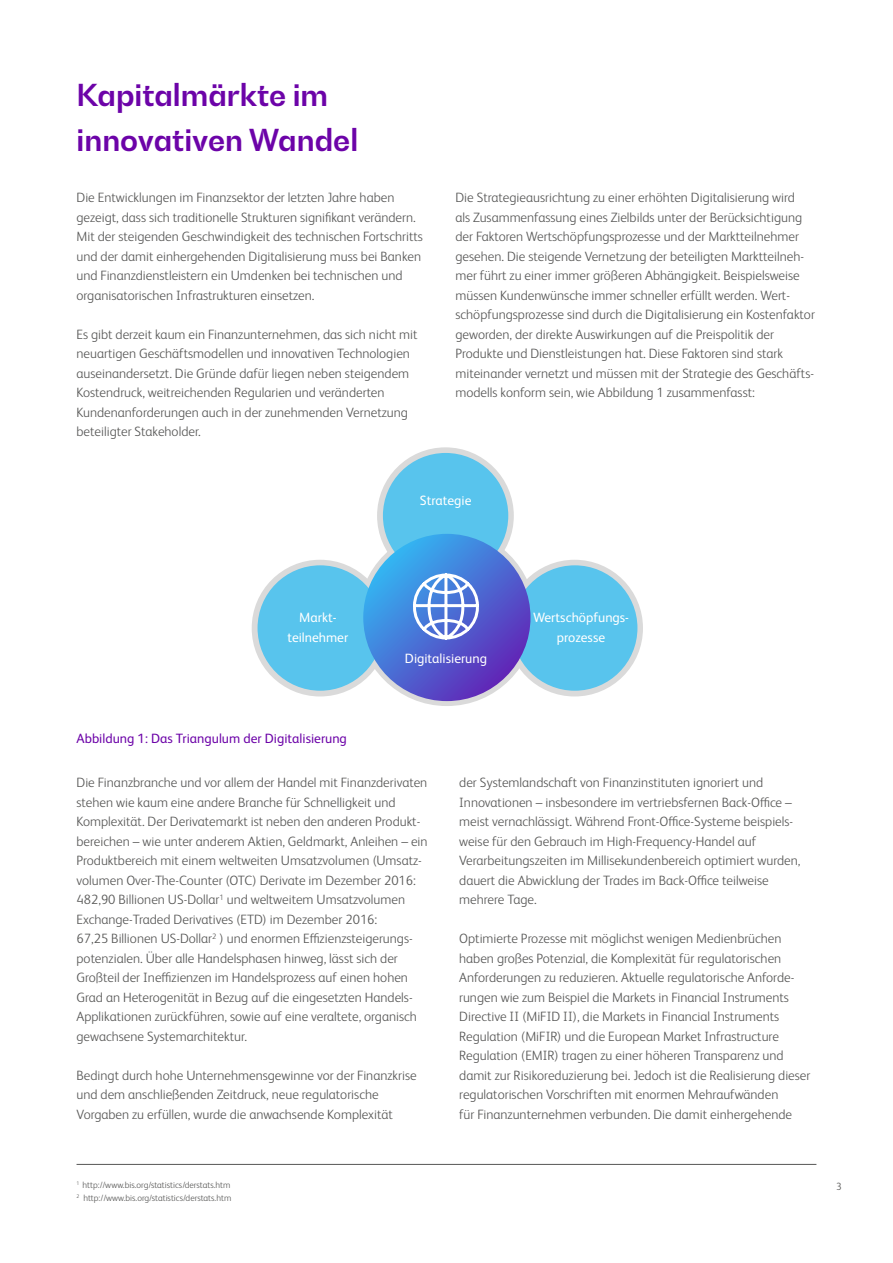
<style>
.page{position:relative;width:893px;height:1263px;background:#fff}
.page>*{position:absolute;margin:0;border:0;box-sizing:border-box;transform-origin:0 0}
.t1{font:30px/45px "Bearing Point Sans Latin";color:#6c03a8}
.t2{font:300 13.5px/19.5px "FS Albert Pro";color:#575756}
.t3{font:13.5px/19.5px "FS Albert Pro";color:#fff;text-align:center}
.t4{font:13.5px "FS Albert Pro";color:#6c03a8}
.t5{font:300 10.5px "FS Albert Pro";color:#575756}
.t6{font:300 9px/13.5px "FS Albert Pro";color:#575756}
</style>
<div class="page">
<div style="left:506px;top:560px;width:137px;height:136px;border:11px solid #dadada;border-radius:50%"></div>
<div style="left:252px;top:560px;width:136px;height:136px;border:11px solid #dadada;border-radius:50%"></div>
<div style="left:377px;top:447px;width:137px;height:137px;border:11px solid #dadada;border-radius:50%"></div>
<div style="left:512px;top:565px;width:125px;height:126px;background:#58c4ed;border-radius:50%"></div>
<div style="left:258px;top:565px;width:125px;height:126px;background:#58c4ed;border-radius:50%"></div>
<div style="left:383px;top:453px;width:125px;height:125px;background:#58c4ed;border-radius:50%"></div>
<hr style="left:77px;top:1164px;width:739px;height:1px;background:#575756">
<svg style="left:363px;top:534px;width:167px;height:167px;background:#4a6bd3"></svg>
<svg style="left:411px;top:572px;width:69px;height:69px"></svg>
<h1 class="t1" style="left:77px;top:72px;width:283px">Kapitalmärkte im innovativen Wandel</h1>
<p class="t2" style="left:77px;top:187px;width:348px">Die Entwicklungen im Finanzsektor der letzten Jahre haben gezeigt, dass sich traditionelle Strukturen signifikant verändern.<br>Mit der steigenden Geschwindigkeit des technischen Fortschritts und der damit einhergehenden Digitalisierung muss bei Banken und Finanzdienstleistern ein Umdenken bei technischen und organisatorischen Infrastrukturen einsetzen.</p>
<p class="t2" style="left:77px;top:324px;width:342px">Es gibt derzeit kaum ein Finanzunternehmen, das sich nicht mit neuartigen Geschäftsmodellen und innovativen Technologien auseinandersetzt. Die Gründe dafür liegen neben steigendem Kostendruck, weitreichenden Regularien und veränderten Kundenanforderungen auch in der zunehmenden Vernetzung beteiligter Stakeholder.</p>
<p class="t2" style="left:455px;top:187px;width:361px">Die Strategieausrichtung zu einer erhöhten Digitalisierung wird<br>als Zusammenfassung eines Zielbilds unter der Berücksichtigung der Faktoren Wertschöpfungsprozesse und der Marktteilnehmer gesehen. Die steigende Vernetzung der beteiligten Marktteilneh&shy;mer führt zu einer immer größeren Abhängigkeit. Beispielsweise müssen Kundenwünsche immer schneller erfüllt werden. Wert&shy;schöpfungsprozesse sind durch die Digitalisierung ein Kostenfaktor geworden, der direkte Auswirkungen auf die Preispolitik der Produkte und Dienstleistungen hat. Diese Faktoren sind stark miteinander vernetzt und müssen mit der Strategie des Geschäfts&shy;modells konform sein, wie Abbildung 1 zusammenfasst:</p>
<p class="t3" style="left:420px;top:490px;width:53px">Strategie</p>
<p class="t3" style="left:287px;top:607px;width:62px">Markt&shy;teilnehmer</p>
<p class="t3" style="left:405px;top:648px;width:83px">Digitalisierung</p>
<p class="t3" style="left:533px;top:607px;width:97px">Wertschöpfungs&shy;prozesse</p>
<p class="t4" style="left:77px;top:729px;width:272px">Abbildung 1: Das Triangulum der Digitalisierung</p>
<p class="t2" style="left:77px;top:772px;width:353px">Die Finanzbranche und vor allem der Handel mit Finanzderivaten stehen wie kaum eine andere Branche für Schnelligkeit und Komplexität. Der Derivatemarkt ist neben den anderen Produkt&shy;bereichen – wie unter anderem Aktien, Geldmarkt, Anleihen – ein Produktbereich mit einem weltweiten Umsatzvolumen (Umsatz&shy;volumen Over-The-Counter (OTC) Derivate im Dezember 2016:<br>482,90 Billionen US-Dollar<sup>1</sup> und weltweitem Umsatzvolumen Exchange-Traded Derivatives (ETD) im Dezember 2016:<br>67,25 Billionen US-Dollar<sup>2</sup> ) und enormen Effizienzsteigerungs&shy;potenzialen. Über alle Handelsphasen hinweg, lässt sich der Großteil der Ineffizienzen im Handelsprozess auf einen hohen Grad an Heterogenität in Bezug auf die eingesetzten Handels-Applikationen zurückführen, sowie auf eine veraltete, organisch gewachsene Systemarchitektur.</p>
<p class="t2" style="left:77px;top:1065px;width:342px">Bedingt durch hohe Unternehmensgewinne vor der Finanzkrise und dem anschließenden Zeitdruck, neue regulatorische<br>Vorgaben zu erfüllen, wurde die anwachsende Komplexität</p>
<p class="t6" style="left:77px;top:1177px;width:156px"><sup>1</sup> http://www.bis.org/statistics/derstats.htm<br><sup>2</sup> http://www.bis.org/statistics/derstats.htm</p>
<p class="t2" style="left:459px;top:772px;width:343px">der Systemlandschaft von Finanzinstituten ignoriert und Innovationen – insbesondere im vertriebsfernen Back-Office – meist vernachlässigt. Während Front-Office-Systeme beispiels&shy;weise für den Gebrauch im High-Frequency-Handel auf Verarbeitungszeiten im Millisekundenbereich optimiert wurden, dauert die Abwicklung der Trades im Back-Office teilweise mehrere Tage.</p>
<p class="t2" style="left:459px;top:928px;width:353px">Optimierte Prozesse mit möglichst wenigen Medienbrüchen haben großes Potenzial, die Komplexität für regulatorischen Anforderungen zu reduzieren. Aktuelle regulatorische Anforde&shy;rungen wie zum Beispiel die Markets in Financial Instruments Directive II (MiFID II), die Markets in Financial Instruments Regulation (MiFIR) und die European Market Infrastructure Regulation (EMIR) tragen zu einer höheren Transparenz und damit zur Risikoreduzierung bei. Jedoch ist die Realisierung dieser regulatorischen Vorschriften mit enormen Mehraufwänden<br>für Finanzunternehmen verbunden. Die damit einhergehende</p>
<p class="t5" style="left:836px;top:1179px;width:7px">3</p>
</div>
